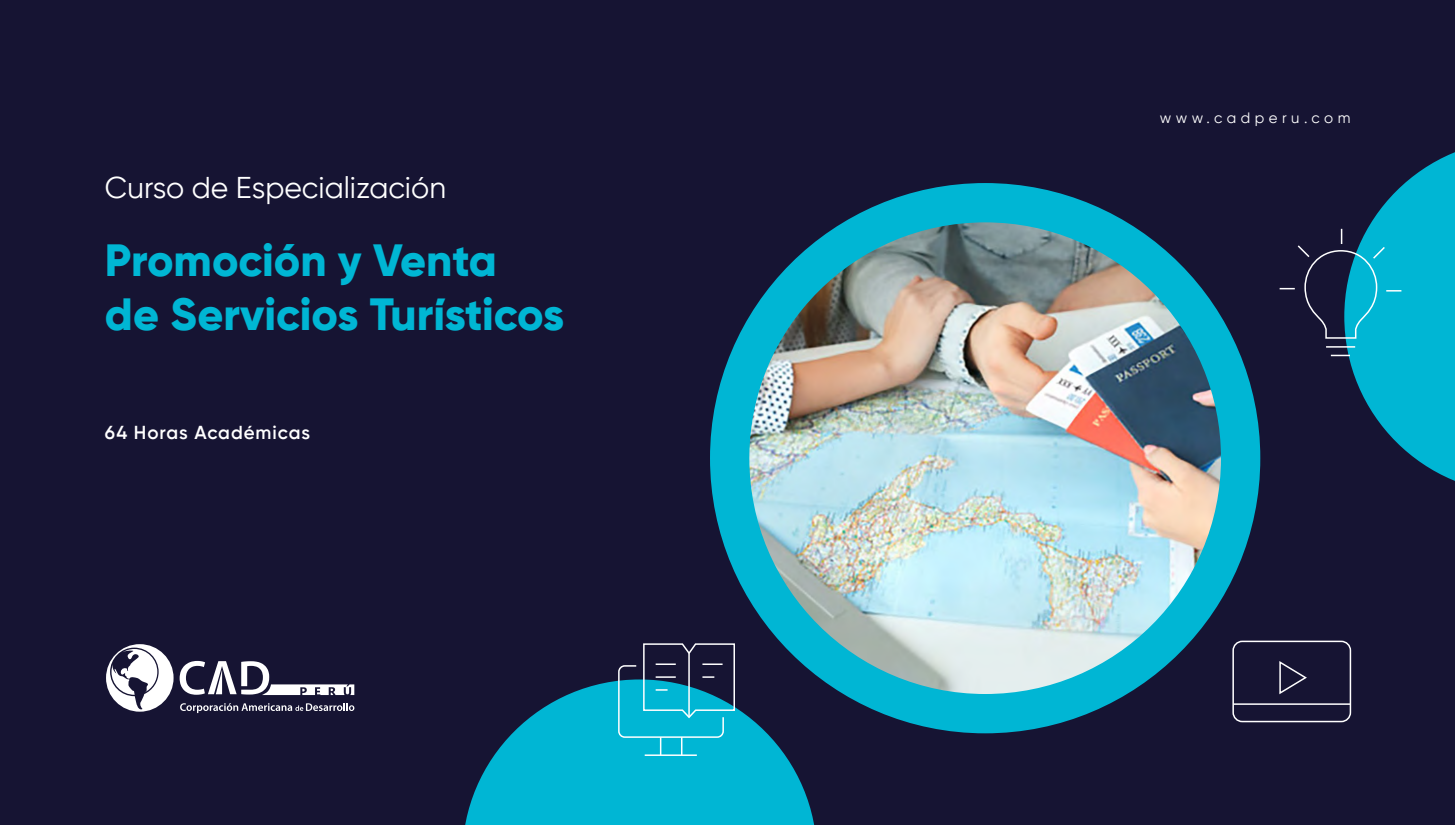
<style>
.page{position:relative;width:1455px;height:825px;background:#161433}
.page>*{position:absolute;margin:0;border:0;box-sizing:border-box;transform-origin:0 0}
.t1{font:800 45px/54px "Gilroy";color:#00b6d4}
.t2{font:30px "Gilroy";color:#fff}
.t3{font:600 18.75px "Gilroy";letter-spacing:.05em;color:#fff}
.t4{font:15px "Gilroy";letter-spacing:.3em;color:#fff}
</style>
<div class="page">
<svg style="left:180px;top:703px;width:174px;height:10px"></svg>
<svg style="left:180px;top:661px;width:174px;height:34px"></svg>
<svg style="left:106px;top:644px;width:68px;height:68px"></svg>
<div style="left:710px;top:183px;width:550px;height:550px;background:#00b6d4;border-radius:50%"></div>
<svg style="left:465px;top:681px;width:350px;height:144px;fill:#00b6d4"></svg>
<img style="left:749px;top:222px;width:472px;height:472px;border-radius:236px">
<svg style="left:1280px;top:152px;width:175px;height:329px"></svg>
<div style="left:1232px;top:641px;width:119px;height:81px;border:2px solid #fff;border-radius:9px"></div>
<svg style="left:1279px;top:661px;width:28px;height:34px"></svg>
<hr style="left:1233px;top:703px;width:117px;height:2px;background:#fff">
<hr style="left:645px;top:754px;width:52px;height:2px;background:#fff">
<svg style="left:617px;top:643px;width:119px;height:112px"></svg>
<hr style="left:688px;top:653px;width:2px;height:64px;background:#fff">
<p class="t2" style="left:105px;top:169px;width:343px">Curso de Especialización</p>
<p class="t1" style="left:105px;top:233px;width:461px">Promoción y Venta<br>de Servicios Turísticos</p>
<p class="t3" style="left:105px;top:421px;width:207px">64 Horas Académicas</p>
<p class="t4" style="left:1160px;top:109px;width:192px">www.cadperu.com</p>
</div>
